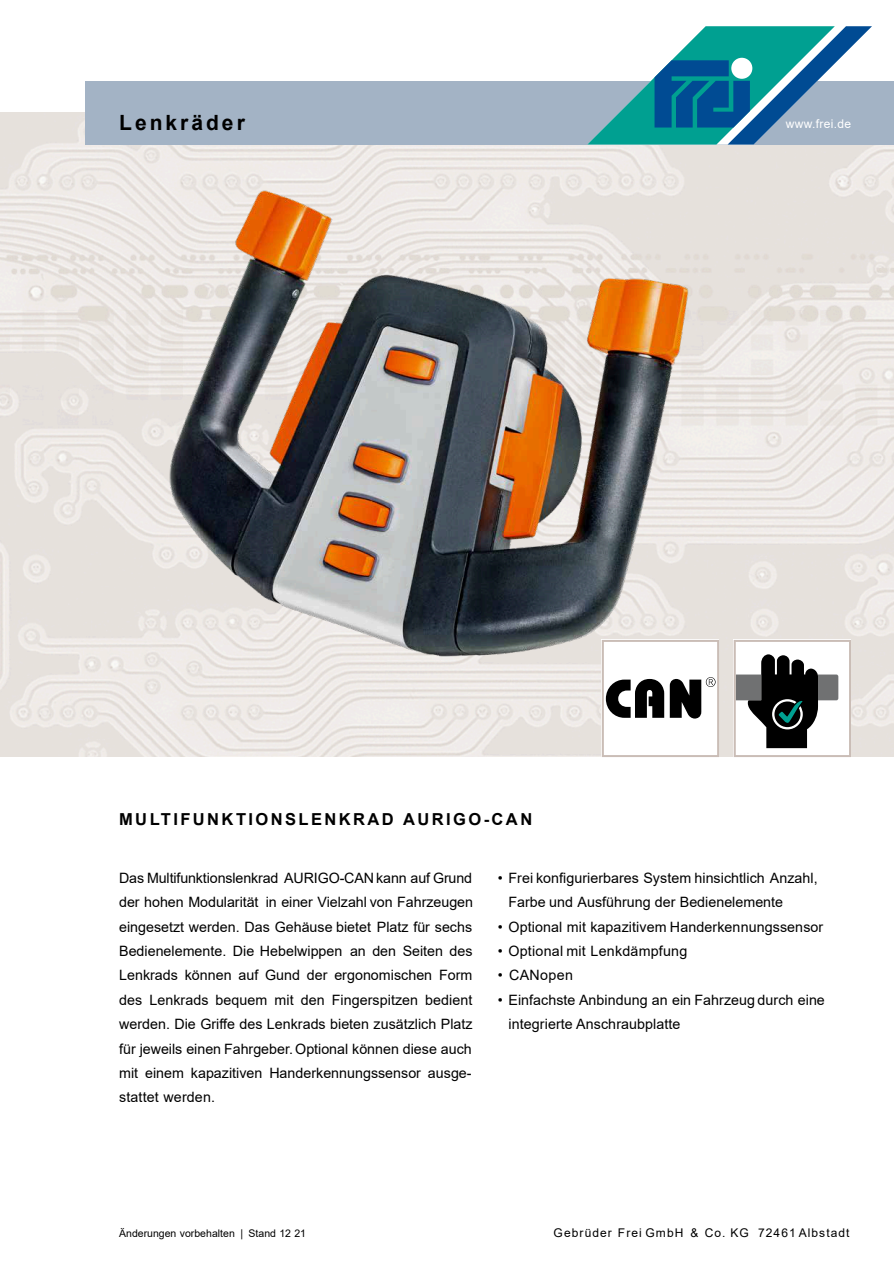
<style>
.page{position:relative;width:894px;height:1263px;background:#fff}
.page>*{position:absolute;margin:0;border:0;box-sizing:border-box;transform-origin:0 0}
.t1{font:700 21px "Arial";letter-spacing:.145em;color:#000}
.t2{font:700 16.5px "Arial";letter-spacing:.145em;color:#000}
.t3{font:14.25px/24.5px "Arial";letter-spacing:.005em;color:#000}
.t4{font:14.25px "Arial";letter-spacing:.025em;color:#000}
.t5{font:12px "Arial";letter-spacing:.09em;color:#000}
.t6{font:12px "Arial";letter-spacing:.03em;color:#fff}
.t7{font:10.5px "Arial";color:#000}
</style>
<div class="page">
<img style="left:0;top:113px;width:893px;height:644px">
<div style="left:85px;top:81px;width:808px;height:64px;background:#a3b3c5"></div>
<svg style="left:587px;top:26px;width:284px;height:119px"></svg>
<div style="left:731px;top:58px;width:21px;height:21px;background:#fff;border-radius:50%"></div>
<svg style="left:733px;top:640px;width:117px;height:117px"></svg>
<svg style="left:601px;top:672px;width:117px;height:85px"></svg>
<img style="left:146px;top:163px;width:575px;height:509px">
<h1 class="t1" style="left:119px;top:114px;width:127px">Lenkräder</h1>
<p class="t6" style="left:785px;top:119px;width:67px">www.frei.de</p>
<p class="t2" style="left:119px;top:813px;width:414px">MULTIFUNKTIONSLENKRAD AURIGO-CAN</p>
<p class="t3" style="left:119px;top:867px;width:355px;text-align:justify">Das Multifunktionslenkrad AURIGO-CAN kann auf Grund der hohen Modularität in einer Vielzahl von Fahrzeugen eingesetzt werden. Das Gehäuse bietet Platz für sechs Bedienelemente. Die Hebelwippen an den Seiten des Lenkrads können auf Gund der ergonomischen Form des Lenkrads bequem mit den Fingerspitzen bedient werden. Die Griffe des Lenkrads bieten zusätzlich Platz für jeweils einen Fahrgeber. Optional können diese auch mit einem kapazitiven Handerkennungssensor ausge&shy;stattet werden.</p>
<p class="t3" style="left:508px;top:867px;width:310px;text-indent:-11px">• Frei konfigurierbares System hinsichtlich Anzahl,<br>Farbe und Ausführung der Bedienelemente</p>
<p class="t3" style="left:497px;top:916px;width:327px">• Optional mit kapazitivem Handerkennungssensor</p>
<p class="t3" style="left:497px;top:940px;width:191px">• Optional mit Lenkdämpfung</p>
<p class="t4" style="left:497px;top:970px;width:77px">• CANopen</p>
<p class="t3" style="left:508px;top:989px;width:318px;text-indent:-11px">• Einfachste Anbindung an ein Fahrzeug durch eine integrierte Anschraubplatte</p>
<p class="t7" style="left:119px;top:1230px;width:188px">Änderungen vorbehalten | Stand 12 21</p>
<p class="t5" style="left:553px;top:1229px;width:297px">Gebrüder Frei GmbH &amp; Co. KG 72461 Albstadt</p>
</div>
